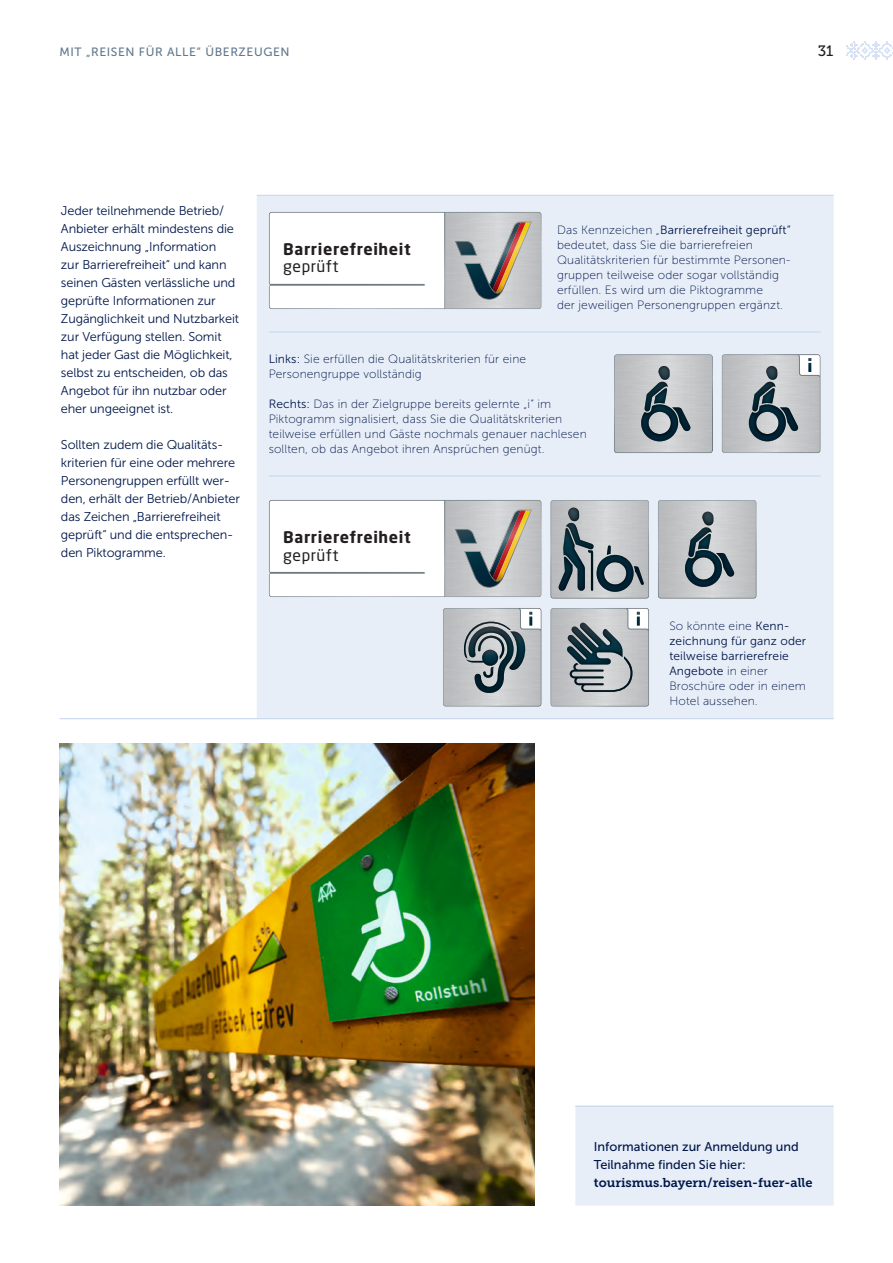
<style>
.page{position:relative;width:893px;height:1263px;background:#fff}
.page>*{position:absolute;margin:0;border:0;box-sizing:border-box;transform-origin:0 0}
.t1{font:700 15.75px "Neo Sans Pro";letter-spacing:.04em;color:#231f20}
.t2{font:15.75px "Neo Sans Pro";letter-spacing:.03em;color:#231f20}
.t3{font:15px "Museo Slab 500";color:#231f20}
.Fließtext_8_5_pt_Mus{font:12.75px/18px "Museo Sans 300";letter-spacing:-.01em;color:#00174a}
.Fließtext_8_5_pt_Mus-2{font:12.75px/18px "Museo Sans 500";color:#00174a}
.Fließtext_8_5_pt_Mus-3{font:12.75px "Museo Slab 700";color:#00174a}
.Bildunterschrift{font:12px/15px "Museo Sans 100";letter-spacing:.01em;color:#00174a}
.Bildunterschrift-2{font:12px/15px "Museo Sans 300";letter-spacing:.01em;color:#00174a}
.t4{font:12px "Museo Sans 500";letter-spacing:.05em;color:#63788e}
.s1{font-family:"Museo Sans 300"}
.s2{font-family:"Museo Sans 100"}
</style>
<div class="page">
<div style="left:257px;top:196px;width:577px;height:523px;background:#e8eef8"></div>
<hr style="left:257px;top:195px;width:577px;height:1px;background:#c6d5ed">
<div style="left:575px;top:1106px;width:259px;height:99px;background:#e8eef8"></div>
<hr style="left:575px;top:1106px;width:259px;height:1px;background:#c6d5ed">
<svg style="left:721px;top:354px;width:100px;height:99px;background:#acb1b5"></svg>
<svg style="left:614px;top:354px;width:99px;height:99px;background:#a9aeb2"></svg>
<svg style="left:269px;top:500px;width:273px;height:97px;background:#dfdfde"></svg>
<svg style="left:550px;top:500px;width:99px;height:99px;background:#9ca4a8"></svg>
<svg style="left:658px;top:500px;width:99px;height:99px;background:#aaafb3"></svg>
<svg style="left:550px;top:608px;width:99px;height:99px;background:#a5abaf"></svg>
<svg style="left:443px;top:608px;width:99px;height:99px;background:#a3a9ad"></svg>
<svg style="left:269px;top:212px;width:273px;height:97px;background:#dfdfde"></svg>
<hr style="left:269px;top:331px;width:552px;height:1px;background:#c6d5ed">
<hr style="left:269px;top:475px;width:552px;height:1px;background:#c6d5ed">
<hr style="left:60px;top:718px;width:774px;height:1px;background:#c6d5ed">
<img style="left:60px;top:743px;width:475px;height:462px">
<svg style="left:846px;top:42px;width:47px;height:18px"></svg>
<p class="t4" style="left:60px;top:45px;width:232px">MIT „REISEN FÜR ALLE“ ÜBERZEUGEN</p>
<p class="t3" style="left:818px;top:43px;width:17px">31</p>
<p class="Fließtext_8_5_pt_Mus" style="left:61px;top:202px;width:180px">Jeder teilnehmende Betrieb/<br>Anbieter erhält mindestens die<br>Auszeichnung „Information<br>zur Barrierefreiheit“ und kann seinen Gästen verlässliche und geprüfte Informationen zur<br>Zugänglichkeit und Nutzbarkeit zur Verfügung stellen. Somit hat jeder Gast die Möglichkeit, selbst zu entscheiden, ob das<br>Angebot für ihn nutzbar oder eher ungeeignet ist.</p>
<p class="Fließtext_8_5_pt_Mus" style="left:61px;top:436px;width:181px">Sollten zudem die Qualitäts&shy;kriterien für eine oder mehrere<br>Personengruppen erfüllt wer&shy;den, erhält der Betrieb/Anbieter das Zeichen „Barrierefreiheit geprüft“ und die entsprechen&shy;den Piktogramme.</p>
<p class="t1" style="left:283px;top:239px;width:129px">Barrierefreiheit</p>
<p class="t2" style="left:283px;top:257px;width:57px">geprüft</p>
<p class="Bildunterschrift" style="left:557px;top:223px;width:235px">Das Kennzeichen „<span class="s1">Barrierefreiheit geprüft“ </span>bedeutet, dass Sie die barrierefreien Qualitätskriterien für bestimmte Personen&shy;gruppen teilweise oder sogar vollständig erfüllen. Es wird um die Piktogramme<br>der jeweiligen Personengruppen ergänzt.</p>
<p class="Bildunterschrift" style="left:269px;top:352px;width:259px"><span class="s1">Links:</span> Sie erfüllen die Qualitätskriterien für eine<br>Personengruppe vollständig</p>
<p class="Bildunterschrift" style="left:269px;top:397px;width:320px"><span class="s1">Rechts:</span> Das in der Zielgruppe bereits gelernte „i“ im Piktogramm signalisiert, dass Sie die Qualitätskriterien teilweise erfüllen und Gäste nochmals genauer nachlesen sollten, ob das Angebot ihren Ansprüchen genügt.</p>
<p class="t1" style="left:283px;top:527px;width:129px">Barrierefreiheit</p>
<p class="t2" style="left:283px;top:545px;width:57px">geprüft</p>
<p class="Bildunterschrift-2" style="left:669px;top:618px;width:138px"><span class="s2">So könnte eine</span> Kenn&shy;zeichnung für ganz oder teilweise barrierefreie<br>Angebote <span class="s2">in einer<br>Broschüre oder in einem<br>Hotel aussehen.</span></p>
<p class="Fließtext_8_5_pt_Mus-2" style="left:594px;top:1138px;width:207px">Informationen zur Anmeldung und<br>Teilnahme finden Sie hier:</p>
<p class="Fließtext_8_5_pt_Mus-3" style="left:594px;top:1176px;width:220px">tourismus.bayern/reisen-fuer-alle</p>
</div>
